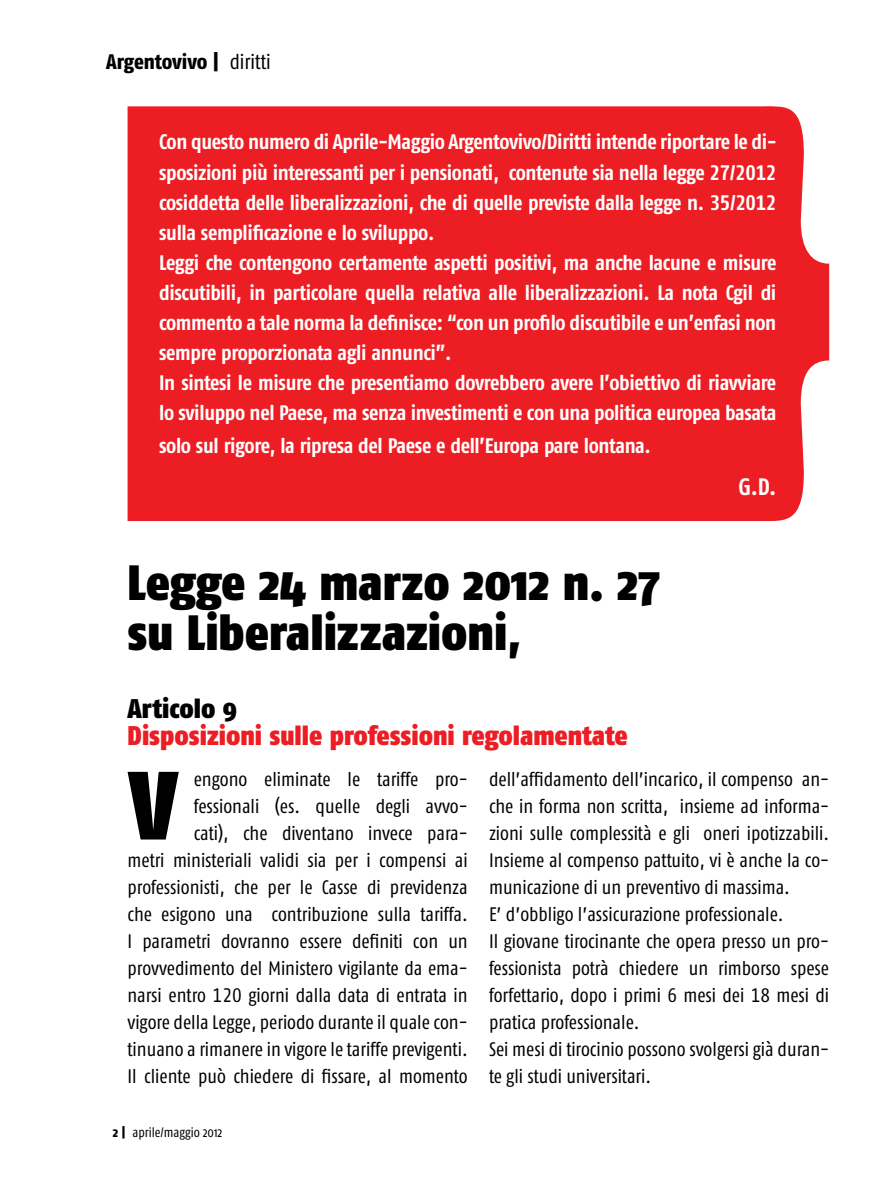
<style>
.page{position:relative;width:893px;height:1191px;background:#fff}
.page>*{position:absolute;margin:0;border:0;box-sizing:border-box;transform-origin:0 0}
.t1{font:96.6px "Fago Co Black Tf";color:#000}
.t2{font:900 49.5px/49.5px "Fago Co";color:#000}
.t3{font:900 27px "Fago Co";color:#ed1d24}
.t4{font:900 27px "Fago Co";color:#000}
.t5{font:23.85px "Fago Co Bold Tf";color:#fff}
.t6{font:21px/30px "Fago Co Bold Tf";letter-spacing:-.015em;color:#fff}
.t7{font:21px "Fago Co Exb";letter-spacing:-.005em;color:#000}
.t8{font:19.5px/27px "Fago Co Regular Tf";color:#000;text-align:right}
.t9{font:13.5px "Fago Co";color:#000}
.s1{font-family:"Fago Co"}
.s2{font-family:"Fago Co Exb"}
</style>
<div class="page">
<div style="left:128px;top:106px;width:701px;height:416px;background:#ed1d24"></div>
<p class="t7" style="left:106px;top:49px;width:166px">Argentovivo | <span class="s1">diritti</span></p>
<p class="t6" style="left:159px;top:127px;width:619px">Con questo numero di Aprile-Maggio Argentovivo/Diritti intende riportare le di&shy;sposizioni più interessanti per i pensionati, contenute sia nella legge 27/2012 cosiddetta delle liberalizzazioni, che di quelle previste dalla legge n. 35/2012 sulla semplificazione e lo sviluppo.<br>Leggi che contengono certamente aspetti positivi, ma anche lacune e misure discutibili, in particolare quella relativa alle liberalizzazioni. La nota Cgil di commento a tale norma la definisce: “con un profilo discutibile e un’enfasi non sempre proporzionata agli annunci”.<br>In sintesi le misure che presentiamo dovrebbero avere l’obiettivo di riavviare lo sviluppo nel Paese, ma senza investimenti e con una politica europea basata</p>
<p class="t6" style="left:159px;top:430px;width:493px">solo sul rigore, la ripresa del Paese e dell’Europa pare lontana.</p>
<p class="t5" style="left:738px;top:472px;width:39px">G.D.</p>
<h2 class="t2" style="left:128px;top:557px;width:534px">Legge 24 marzo 2012 n. 27 su Liberalizzazioni,</h2>
<h3 class="t4" style="left:128px;top:692px;width:111px">Articolo 9</h3>
<h3 class="t3" style="left:128px;top:719px;width:502px">Disposizioni sulle professioni regolamentate</h3>
<p class="t8" style="left:489px;top:765px;width:342px;text-align:left">dell’affidamento dell’incarico, il compenso an&shy;che in forma non scritta, insieme ad informa&shy;zioni sulle complessità e gli oneri ipotizzabili.<br>Insieme al compenso pattuito, vi è anche la co&shy;municazione di un preventivo di massima.<br>E’ d’obbligo l’assicurazione professionale.<br>Il giovane tirocinante che opera presso un pro&shy;fessionista potrà chiedere un rimborso spese forfettario, dopo i primi 6 mesi dei 18 mesi di pratica professionale.<br>Sei mesi di tirocinio possono svolgersi già duran&shy;te gli studi universitari.</p>
<p class="t8" style="left:128px;top:765px;width:342px">engono eliminate le tariffe pro&shy;fessionali (es. quelle degli avvo-<br>cati), che diventano invece para-<br>metri ministeriali validi sia per i compensi ai professionisti, che per le Casse di previdenza che esigono una contribuzione sulla tariffa.<br>I parametri dovranno essere definiti con un provvedimento del Ministero vigilante da ema&shy;narsi entro 120 giorni dalla data di entrata in vigore della Legge, periodo durante il quale con&shy;tinuano a rimanere in vigore le tariffe previgenti.<br>Il cliente può chiedere di fissare, al momento</p>
<h1 class="t1" style="left:129px;top:747px;width:50px">V</h1>
<p class="t9" style="left:113px;top:1125px;width:111px"><span class="s2">2 |</span> aprile/maggio 2012</p>
</div>
